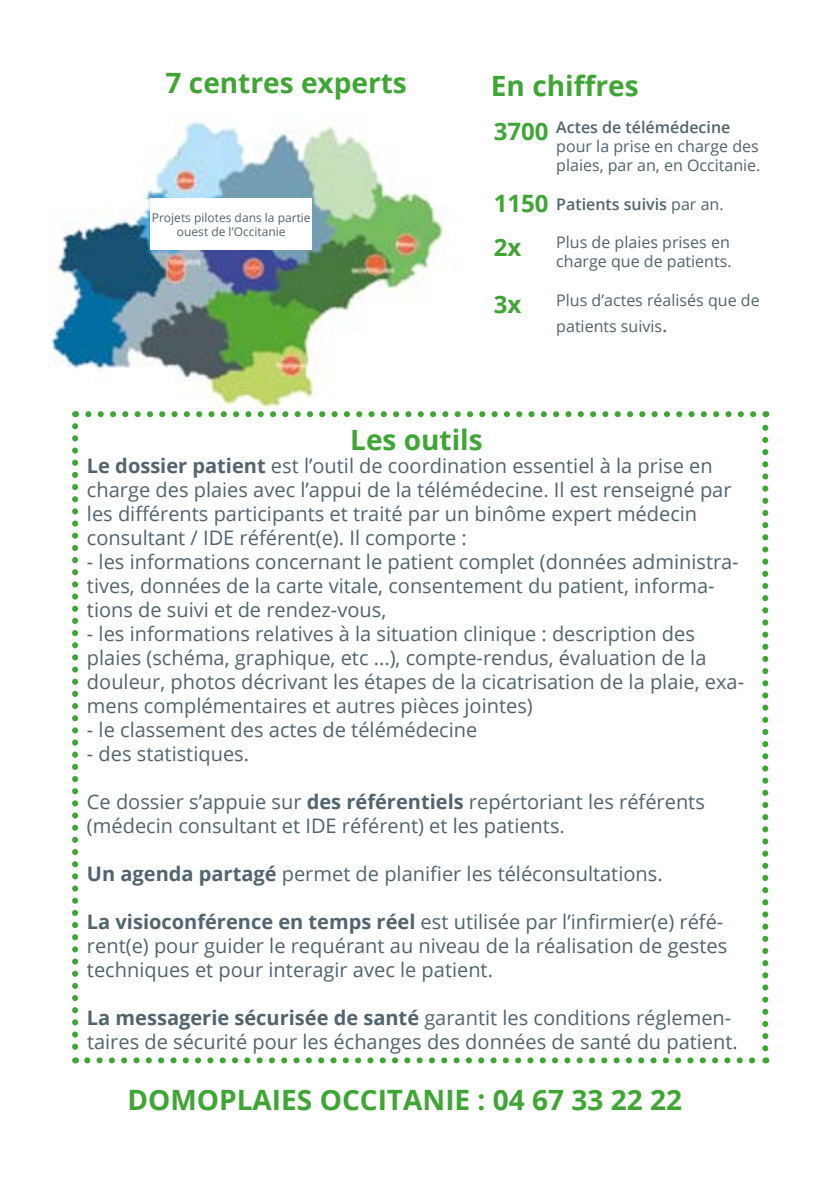
<style>
.page{position:relative;width:840px;height:1191px;background:#fff}
.page>*{position:absolute;margin:0;border:0;box-sizing:border-box;transform-origin:0 0}
.t1{font:700 28px "Open Sans";color:#3fa535}
.t2{font:700 24px/43.2px "Open Sans";color:#3fa535}
.t3{font:20px/24px "Open Sans";color:#52646d}
.t4{font:16px/19.2px "Open Sans";color:#52646d}
.t5{font:600 16px "Open Sans";color:#52646d}
.t6{font:12px/14.4px "Open Sans";color:#52646d;text-align:center}
.s1{font-weight:400}
.s2{font-size:20px}
.s3{font-weight:700}
</style>
<div class="page">
<img style="left:49px;top:121px;width:395px;height:287px">
<svg style="left:87px;top:1057px;width:668px;height:6px"></svg>
<svg style="left:72px;top:426px;width:6px;height:637px"></svg>
<svg style="left:762px;top:411px;width:5px;height:637px"></svg>
<svg style="left:75px;top:411px;width:677px;height:6px"></svg>
<div style="left:150px;top:198px;width:162px;height:51px;background:#fff"></div>
<h1 class="t1" style="left:165px;top:63px;width:242px">7 centres experts</h1>
<p class="t6" style="left:152px;top:210px;width:160px">Projets pilotes dans la partie ouest de l’Occitanie</p>
<h1 class="t1" style="left:490px;top:66px;width:149px">En chiffres</h1>
<p class="t2" style="left:493px;top:109px;width:56px">3700</p>
<p class="t2" style="left:493px;top:181px;width:56px">1150<br>2x</p>
<p class="t2" style="left:493px;top:282px;width:29px">3x</p>
<p class="t5" style="left:556px;top:116px;width:175px">Actes de télémédecine</p>
<p class="t4" style="left:556px;top:136px;width:206px">pour la prise en charge des plaies, par an, en Occitanie.</p>
<p class="t5" style="left:556px;top:193px;width:169px">Patients suivis <span class="s1">par an.</span></p>
<p class="t4" style="left:556px;top:232px;width:177px">Plus de plaies prises en charge que de patients.</p>
<p class="t4" style="left:556px;top:286px;width:205px;line-height:26.4px">Plus d’actes réalisés que de patients suivis<span class="s2">.</span></p>
<h1 class="t1" style="left:350px;top:420px;width:134px">Les outils</h1>
<p class="t3" style="left:87px;top:453px;width:645px"><span class="s3">Le dossier patient</span> est l’outil de coordination essentiel à la prise en charge des plaies avec l’appui de la télémédecine. Il est renseigné par les différents participants et traité par un binôme expert médecin consultant / IDE référent(e). Il comporte :</p>
<p class="t3" style="left:87px;top:549px;width:653px">- les informations concernant le patient complet (données administra&shy;tives, données de la carte vitale, consentement du patient, informa&shy;tions de suivi et de rendez-vous,</p>
<p class="t3" style="left:87px;top:621px;width:658px">- les informations relatives à la situation clinique : description des plaies (schéma, graphique, etc ...), compte-rendus, évaluation de la douleur, photos décrivant les étapes de la cicatrisation de la plaie, exa&shy;mens complémentaires et autres pièces jointes)</p>
<p class="t3" style="left:87px;top:717px;width:391px">- le classement des actes de télémédecine</p>
<p class="t3" style="left:87px;top:741px;width:163px">- des statistiques.</p>
<p class="t3" style="left:87px;top:789px;width:619px">Ce dossier s’appuie sur <span class="s3">des référentiels</span> repértoriant les référents (médecin consultant et IDE référent) et les patients.</p>
<p class="t3" style="left:87px;top:861px;width:577px"><span class="s3">Un agenda partagé</span> permet de planifier les téléconsultations.</p>
<p class="t3" style="left:87px;top:909px;width:641px"><span class="s3">La visioconférence en temps réel</span> est utilisée par l’infirmier(e) réfé&shy;rent(e) pour guider le requérant au niveau de la réalisation de gestes techniques et pour interagir avec le patient.</p>
<p class="t3" style="left:87px;top:1005px;width:652px"><span class="s3">La messagerie sécurisée de santé</span> garantit les conditions réglemen&shy;taires de sécurité pour les échanges des données de santé du patient.</p>
<h1 class="t1" style="left:127px;top:1080px;width:556px">DOMOPLAIES OCCITANIE : 04 67 33 22 22</h1>
</div>
